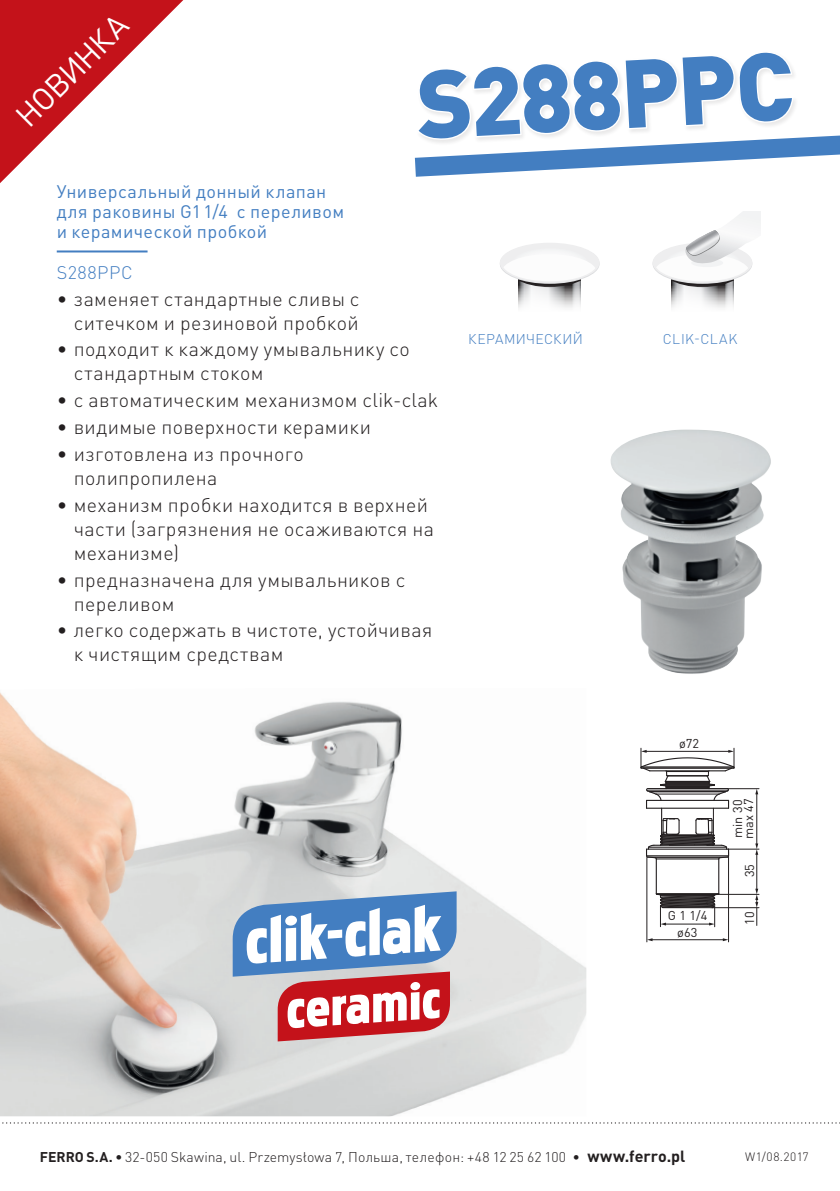
<style>
.page{position:relative;width:840px;height:1191px;background:#fff}
.page>*{position:absolute;margin:0;border:0;box-sizing:border-box;transform-origin:0 0}
.t1{font:900 94.8px "DIN Pro";color:#437ec1}
.t2{font:64.6px "Pakenham Bl";color:#fff}
.t3{font:53.6px "Pakenham Bl";color:#fff}
.t4{font:31.2px "DIN Pro";color:#fff}
.t5{font:300 19.6px/24px "DIN Pro";letter-spacing:.02em;color:#231f20}
.t6{font:18px/20px "DIN Pro";letter-spacing:.02em;color:#437ec1}
.t7{font:300 18px "DIN Pro";letter-spacing:.03em;color:#437ec1}
.t8{font:300 14px "DIN Pro";letter-spacing:.01em;color:#231f20}
.t9{font:300 14px "DIN Pro";letter-spacing:.025em;color:#437ec1}
.t10{font:12.6px/11.2px "DIN Pro";letter-spacing:.01em;color:#231f20}
.t11{font:300 12px "DIN Pro";letter-spacing:.03em;color:#231f20}
.s1{font-weight:700}
.s2{font-weight:700;font-size:16px}
</style>
<div class="page">
<img style="left:0;top:692px;width:586px;height:424px">
<svg style="left:2px;top:1122px;width:838px;height:1px"></svg>
<hr style="left:57px;top:250px;width:90px;height:2px;background:#437ec1">
<svg style="left:414px;top:54px;width:425px;height:123px"></svg>
<svg style="left:671px;top:287px;width:62px;height:21px"></svg>
<svg style="left:652px;top:212px;width:107px;height:75px"></svg>
<svg style="left:518px;top:287px;width:62px;height:21px"></svg>
<svg style="left:500px;top:243px;width:99px;height:44px"></svg>
<hr style="left:648px;top:788px;width:110px;height:1px;background:#231f20">
<hr style="left:727px;top:848px;width:31px;height:1px;background:#231f20">
<hr style="left:711px;top:907px;width:47px;height:1px;background:#231f20">
<hr style="left:715px;top:894px;width:43px;height:1px;background:#231f20">
<hr style="left:727px;top:851px;width:1px;height:91px;background:#231f20">
<hr style="left:646px;top:857px;width:1px;height:85px;background:#231f20">
<hr style="left:651px;top:939px;width:72px;height:1px;background:#231f20">
<svg style="left:646px;top:938px;width:6px;height:3px"></svg>
<svg style="left:722px;top:938px;width:6px;height:3px"></svg>
<hr style="left:756px;top:853px;width:1px;height:36px;background:#231f20">
<hr style="left:756px;top:793px;width:1px;height:51px;background:#231f20">
<svg style="left:754px;top:843px;width:3px;height:11px"></svg>
<svg style="left:640px;top:748px;width:94px;height:178px"></svg>
<svg style="left:754px;top:888px;width:3px;height:37px"></svg>
<img style="left:610px;top:429px;width:161px;height:245px">
<svg style="left:232px;top:891px;width:224px;height:150px;background:#8f7696"></svg>
<svg style="left:0;top:0;width:184px;height:251px"></svg>
<h3 class="t4" style="left:6px;top:106px;width:145px;rotate:-45deg">НОВИНКА</h3>
<p class="t6" style="left:57px;top:181px;width:289px">Универсальный донный клапан для раковины G11/4 с переливом и керамической пробкой</p>
<h1 class="t1" style="left:413px;top:40px;width:378px;rotate:-3deg">S288PPC</h1>
<p class="t7" style="left:57px;top:260px;width:77px">S288PPC</p>
<p class="t5" style="left:57px;top:286px;width:304px;text-align:right">• заменяет стандартные сливы с ситечком и резиновой пробкой</p>
<p class="t5" style="left:74px;top:336px;width:337px;text-indent:-17px">• подходит к каждому умывальнику со стандартным стоком</p>
<p class="t5" style="left:57px;top:387px;width:383px">• с автоматическим механизмом clik-clak</p>
<p class="t5" style="left:57px;top:414px;width:315px">• видимые поверхности керамики</p>
<p class="t5" style="left:74px;top:441px;width:231px;text-indent:-17px">• изготовлена из прочного полипропилена</p>
<p class="t5" style="left:74px;top:492px;width:361px;text-indent:-17px">• механизм пробки находится в верхней части (загрязнения не осаживаются на механизме)</p>
<p class="t5" style="left:74px;top:566px;width:333px;text-indent:-17px">• предназначена для умывальников с переливом</p>
<p class="t5" style="left:74px;top:617px;width:360px;text-indent:-17px">• легко содержать в чистоте, устойчивая к чистящим средствам</p>
<p class="t9" style="left:468px;top:330px;width:116px">КЕРАМИЧЕСКИЙ</p>
<p class="t9" style="left:662px;top:330px;width:76px">CLIK-CLAK</p>
<h2 class="t2" style="left:240px;top:904px;width:199px;rotate:-4deg">clik-clak</h2>
<h3 class="t3" style="left:282px;top:979px;width:158px;rotate:-4deg">ceramic</h3>
<p class="t10" style="left:678px;top:737px;width:22px">ø72</p>
<p class="t10" style="left:731px;top:839px;width:42px;rotate:-90deg">min 30 max 47</p>
<p class="t10" style="left:743px;top:877px;width:15px;rotate:-90deg">35</p>
<p class="t10" style="left:667px;top:909px;width:41px">G 1 1/4</p>
<p class="t10" style="left:743px;top:925px;width:15px;rotate:-90deg">10</p>
<p class="t10" style="left:676px;top:926px;width:22px">ø63</p>
<p class="t8" style="left:40px;top:1147px;width:646px"><span class="s1">FERRO S.A. •</span> 32-050 Skawina, ul. Przemysłowa 7, Польша, телефон: +48 12 25 62 100 • <span class="s2">www.ferro.pl</span></p>
<p class="t11" style="left:744px;top:1148px;width:65px">W1/08.2017</p>
</div>
